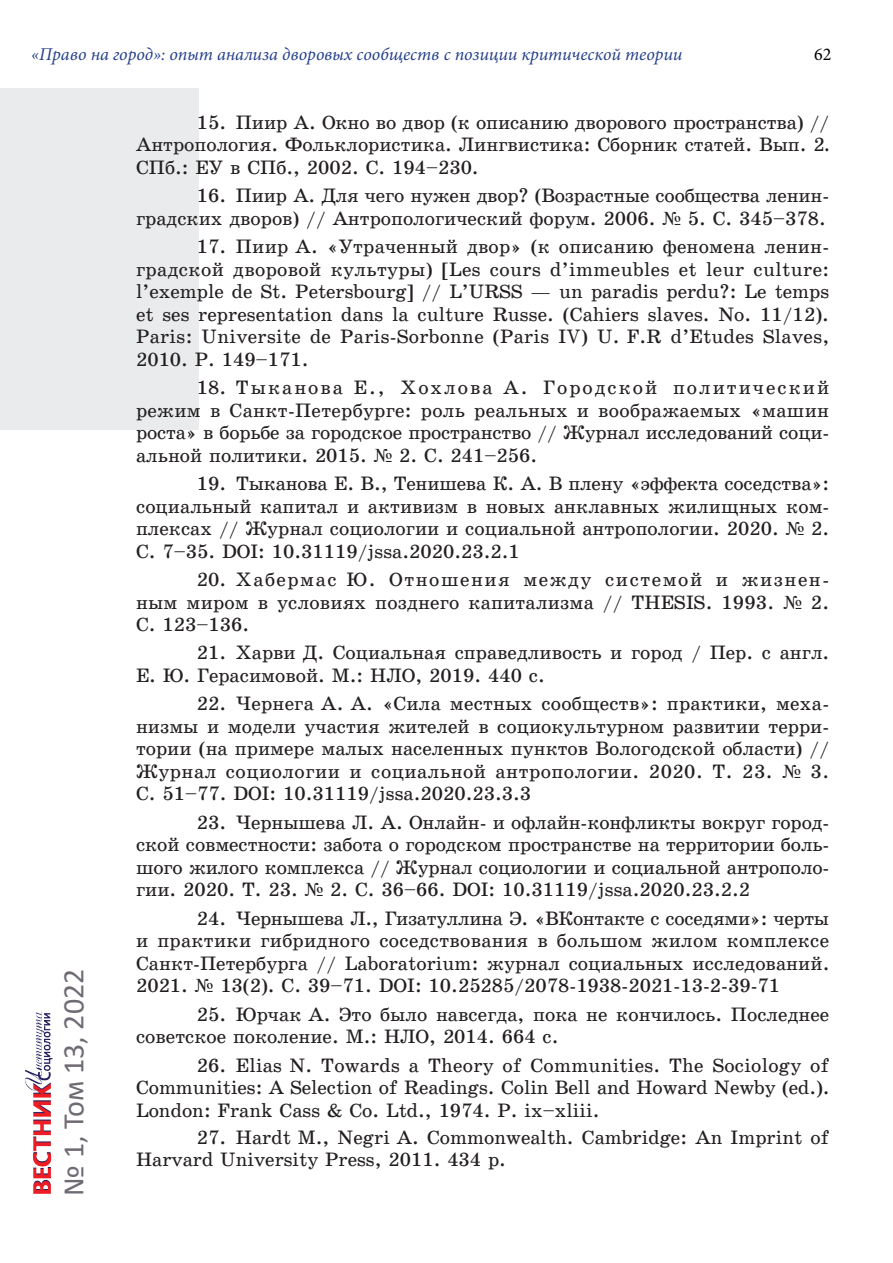
<style>
.page{position:relative;width:893px;height:1263px;background:#fff}
.page>*{position:absolute;margin:0;border:0;box-sizing:border-box;transform-origin:0 0}
.t1{font:30px "Calibri";color:#706a75}
.t2{font:19.5px/22.5px "School Book C";color:#231f20;text-align:justify}
.t3{font:italic 18px "Minion Pro";color:#25408b}
.t4{font:18px "Minion Pro";color:#000}
.s1{font-family:"School Book C Italic"}
.s2{font-family:"Times New Roman"}
</style>
<div class="page">
<div style="left:0;top:88px;width:198px;height:341px;background:#eaebed"></div>
<img style="left:24px;top:1011px;width:29px;height:183px">
<p class="t3" style="left:31px;top:42px;width:653px">«Право на город»: опыт анализа дворовых сообществ с позиции критической теории</p>
<p class="t4" style="left:814px;top:42px;width:19px">62</p>
<h1 class="t1" style="left:53px;top:1196px;width:229px;rotate:-90deg">№ 1, Том 13, 2022</h1>
<p class="t2" style="left:136px;top:111px;width:695px;text-indent:61px">15. Пиир А. Окно во двор (к описанию дворового пространства) // Антропология. Фольклористика. Лингвистика: Сборник статей. Вып. 2<span class="s1">.<br></span>СПб.: ЕУ в СПб., 2002. С. 194–230.</p>
<p class="t2" style="left:136px;top:185px;width:695px;text-align:right">16. Пиир А. Для чего нужен двор? (Возрастные сообщества ленин&shy;градских дворов) // Антропологический форум. 2006. <span class="s2">№</span> 5. С. 345–378.</p>
<p class="t2" style="left:136px;top:235px;width:695px;text-indent:61px">17. Пиир А. «Утраченный двор» (к описанию феномена ленин&shy;градской дворовой культуры) [Les cours d’immeubles et leur culture: l’exemple de St. Petersbourg] // L’URSS — un paradis perdu?: Le temps et ses representation dans la culture Russe. (Cahiers slaves. No. 11/12).<br>Paris: Universite de Paris-Sorbonne (Paris IV) U. F.R d’Etudes Slaves, 2010. P. 149–171.</p>
<p class="t2" style="left:136px;top:376px;width:695px;text-indent:61px">18. Тыканова Е., Хохлова А. Городской политический режим в Санкт-Петербурге: роль реальных и воображаемых «машин роста» в борьбе за городское пространство // Журнал исследований соци&shy;альной политики. 2015. <span class="s2">№</span> 2. С. 241–256.</p>
<p class="t2" style="left:136px;top:472px;width:695px;text-indent:61px">19. Тыканова Е. В., Тенишева К. А. В плену «эффекта соседства»: социальный капитал и активизм в новых анклавных жилищных ком&shy;плексах // Журнал социологии и социальной антропологии. 2020. <span class="s2">№</span> 2.<br>С. 7–35. DOI: 10.31119/jssa.2020.23.2.1</p>
<p class="t2" style="left:136px;top:568px;width:695px;text-indent:61px">20. Хабермас Ю. Отношения между системой и жизнен&shy;ным миром в условиях позднего капитализма // THESIS. 1993. <span class="s2">№</span> 2.<br>С. 123–136.</p>
<p class="t2" style="left:136px;top:642px;width:695px;text-indent:61px">21. Харви Д. Социальная справедливость и город / Пер. с англ.<br>Е. Ю. Герасимовой. М.: НЛО, 2019. 440 с.</p>
<p class="t2" style="left:136px;top:693px;width:695px;text-indent:61px">22. Чернега А. А. «Сила местных сообществ»: практики, меха&shy;низмы и модели участия жителей в социокультурном развитии терри&shy;тории (на примере малых населенных пунктов Вологодской области) // Журнал социологии и социальной антропологии. 2020. Т. 23. <span class="s2">№</span> 3.<br>С. 51–77. DOI: 10.31119/jssa.2020.23.3.3</p>
<p class="t2" style="left:136px;top:811px;width:695px;text-indent:61px">23. Чернышева Л. А. Онлайн- и офлайн-конфликты вокруг город&shy;ской совместности: забота о городском пространстве на территории боль&shy;шого жилого комплекса // Журнал социологии и социальной антрополо&shy;гии. 2020. Т. 23. <span class="s2">№</span> 2. С. 36–66. DOI: 10.31119/jssa.2020.23.2.2</p>
<p class="t2" style="left:136px;top:907px;width:695px;text-indent:61px">24. Чернышева Л., Гизатуллина Э. «ВКонтакте с соседями»: черты и практики гибридного соседствования в большом жилом комплексе Санкт-Петербурга // Laboratorium: журнал социальных исследований.<br>2021. <span class="s2">№</span> 13(2). С. 39–71. DOI: 10.25285/2078-1938-2021-13-2-39-71</p>
<p class="t2" style="left:136px;top:1003px;width:695px;text-indent:61px">25. Юрчак А. Это было навсегда, пока не кончилось. Последнее советское поколение. М.: НЛО, 2014. 664 с.</p>
<p class="t2" style="left:136px;top:1054px;width:695px;text-indent:61px">26. Elias N. Towards a Theory of Communities. The Sociology of Communities: A Selection of Readings. Colin Bell and Howard Newby (ed.).<br>London: Frank Cass &amp; Co. Ltd., 1974. P. ix–xliii.</p>
<p class="t2" style="left:136px;top:1127px;width:695px;line-height:21.6px;text-indent:61px">27. Hardt M., Negri A. Commonwealth. Cambridge: An Imprint of<br>Harvard University Press, 2011. 434 p.</p>
</div>
